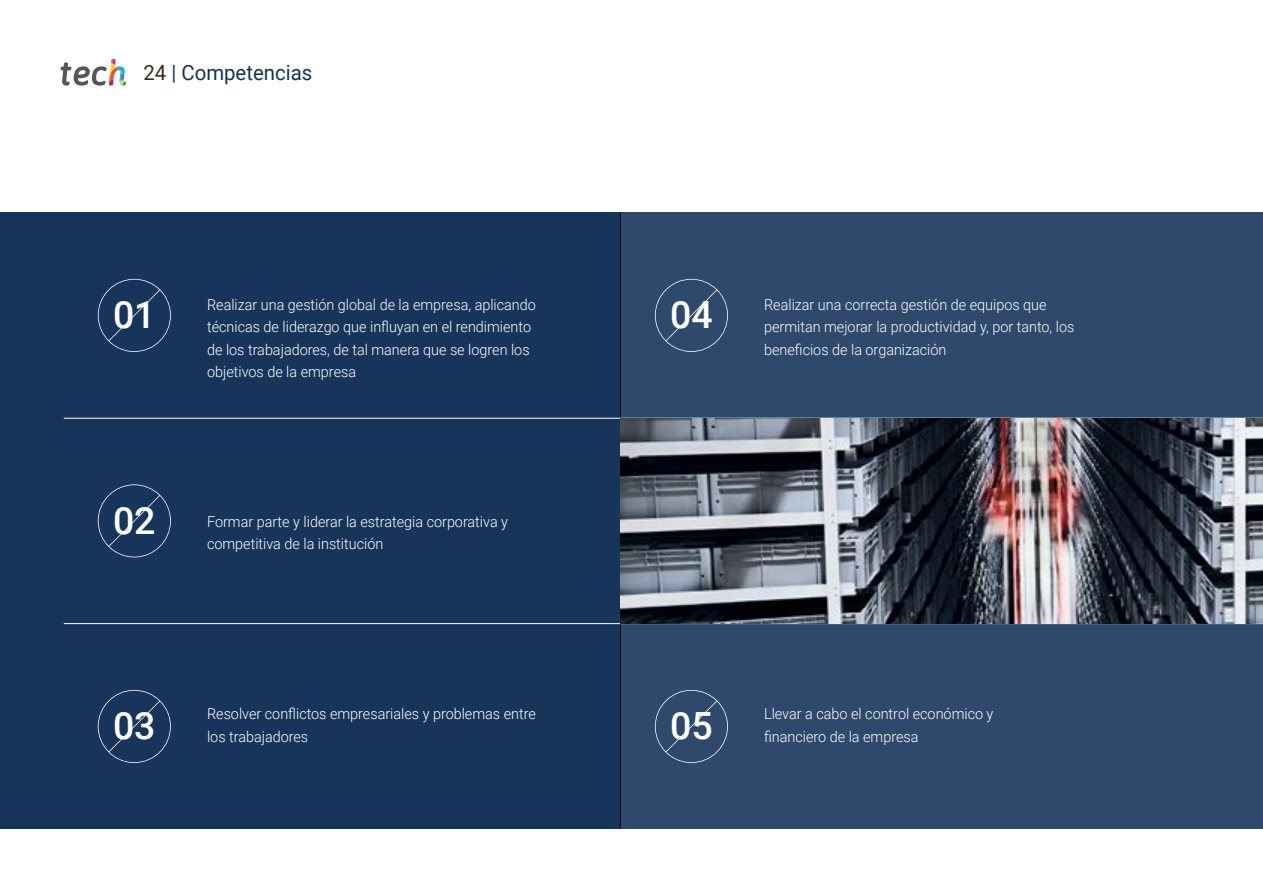
<style>
.page{position:relative;width:1263px;height:893px;background:#fff}
.page>*{position:absolute;margin:0;border:0;box-sizing:border-box;transform-origin:0 0}
.t1{font:500 37.5px "Roboto";color:#fff}
.t2{font:21px "Roboto";color:#123352}
.t3{font:300 15px/22.5px "Roboto";color:#fff;scale:.96 1}
.s1{color:#312e20}
</style>
<div class="page">
<div style="left:0;top:213px;width:621px;height:616px;background:#17355b"></div>
<div style="left:621px;top:213px;width:642px;height:616px;background:#2e496b"></div>
<svg style="left:98px;top:279px;width:73px;height:73px"></svg>
<svg style="left:98px;top:484px;width:73px;height:73px"></svg>
<svg style="left:98px;top:690px;width:73px;height:73px"></svg>
<svg style="left:655px;top:279px;width:73px;height:73px"></svg>
<hr style="left:64px;top:418px;width:1199px;height:1px;background:#fff">
<hr style="left:64px;top:623px;width:1199px;height:1px;background:#fff">
<svg style="left:655px;top:690px;width:73px;height:73px"></svg>
<img style="left:621px;top:418px;width:642px;height:206px">
<svg style="left:61px;top:59px;width:65px;height:27px"></svg>
<h2 class="t2" style="left:144px;top:57px;width:170px"><span class="s1">24</span> | Competencias</h2>
<h1 class="t1" style="left:113px;top:288px;width:44px">01</h1>
<h1 class="t1" style="left:113px;top:494px;width:44px">02</h1>
<p class="t3" style="left:207px;top:293px;width:344px">Realizar una gestión global de la empresa, aplicando técnicas de liderazgo que influyan en el rendimiento de los trabajadores, de tal manera que se logren los objetivos de la empresa</p>
<p class="t3" style="left:207px;top:509px;width:315px">Formar parte y liderar la estrategia corporativa y competitiva de la institución</p>
<h1 class="t1" style="left:113px;top:699px;width:44px">03</h1>
<p class="t3" style="left:207px;top:702px;width:344px">Resolver conflictos empresariales y problemas entre los trabajadores</p>
<h1 class="t1" style="left:670px;top:288px;width:44px">04</h1>
<p class="t3" style="left:764px;top:293px;width:325px">Realizar una correcta gestión de equipos que permitan mejorar la productividad y, por tanto, los beneficios de la organización</p>
<h1 class="t1" style="left:670px;top:699px;width:44px">05</h1>
<p class="t3" style="left:764px;top:702px;width:240px">Llevar a cabo el control económico y financiero de la empresa</p>
</div>
